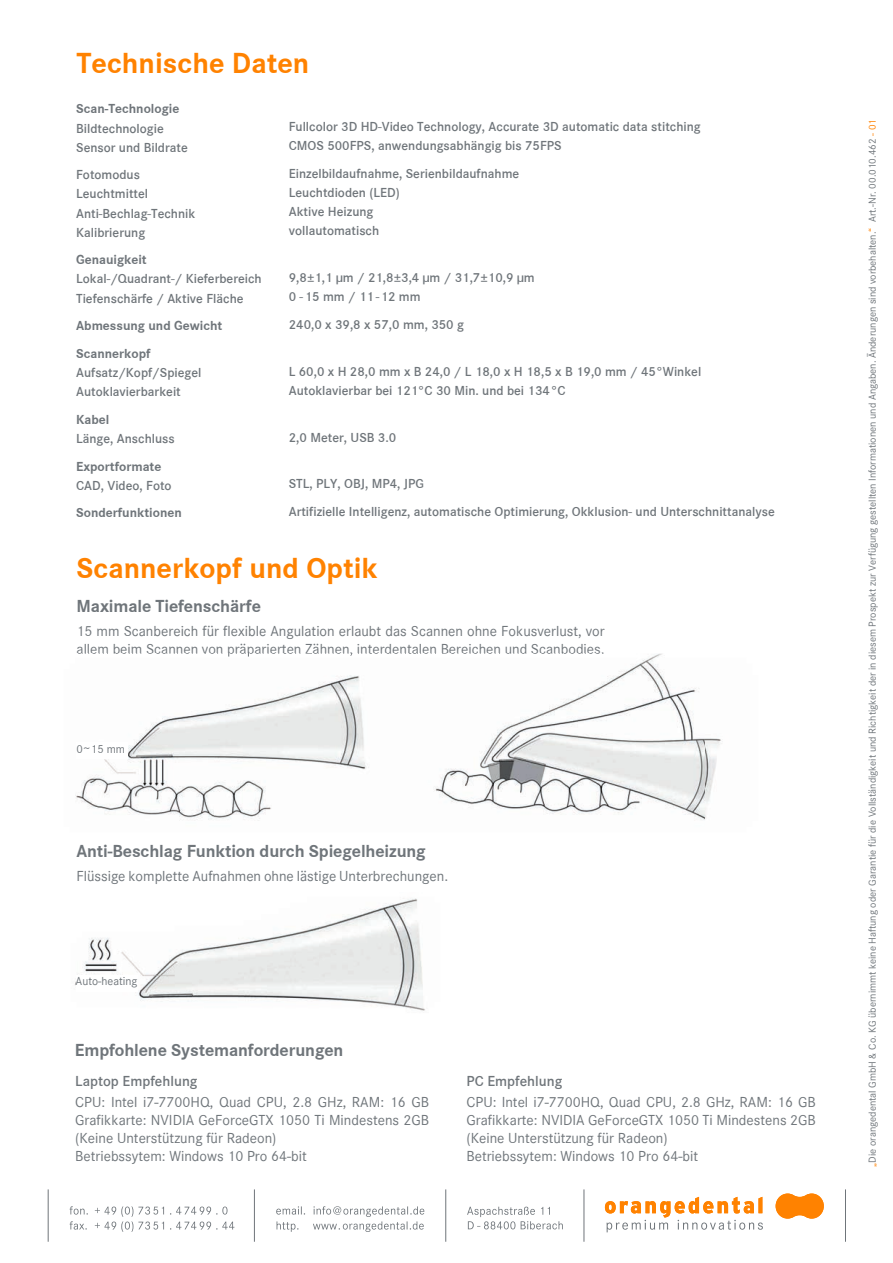
<style>
.page{position:relative;width:893px;height:1263px;background:#fff}
.page>*{position:absolute;margin:0;border:0;box-sizing:border-box;transform-origin:0 0}
.t1{font:30px "Corporate S Bold";color:#ff8200}
.t2{font:18px "Corporate S Bold";letter-spacing:-.005em;color:#6f757a}
.t3{font:15px/18px "Corporate S Regular";color:#6f757a}
.t4{font:15px "Corporate S Demi";color:#6f757a}
.t5{font:13.5px "Corporate S Demi";color:#6f757a}
.t6{font:13.5px "Corporate S Bold";color:#6f757a}
.t7{font:12px "Corporate S Regular";color:#6f757a}
.t8{font:10.5px "Corporate S Regular";color:#6f757a}
.s1{color:#ff8200}
</style>
<div class="page">
<svg style="left:70px;top:1206px;width:165px;height:26px"></svg>
<svg style="left:276px;top:1206px;width:149px;height:26px"></svg>
<hr style="left:584px;top:1189px;width:1px;height:53px;background:#6f757a">
<hr style="left:845px;top:1189px;width:1px;height:53px;background:#6f757a">
<hr style="left:445px;top:1189px;width:1px;height:53px;background:#6f757a">
<hr style="left:254px;top:1189px;width:1px;height:53px;background:#6f757a">
<hr style="left:48px;top:1189px;width:1px;height:53px;background:#6f757a">
<svg style="left:605px;top:1193px;width:219px;height:39px"></svg>
<svg style="left:467px;top:1207px;width:96px;height:22px"></svg>
<img style="left:75px;top:653px;width:647px;height:168px">
<img style="left:77px;top:653px;width:528px;height:3px">
<div style="left:77px;top:742px;width:51px;height:16px;background:#fff"></div>
<img style="left:75px;top:898px;width:350px;height:113px">
<div style="left:76px;top:975px;width:61px;height:16px;background:#fff"></div>
<h1 class="t1" style="left:77px;top:46px;width:234px">Technische Daten</h1>
<p class="t6" style="left:76px;top:101px;width:105px">Scan-Technologie</p>
<p class="t5" style="left:76px;top:120px;width:89px">Bildtechnologie</p>
<p class="t5" style="left:289px;top:119px;width:413px">Fullcolor 3D HD-Video Technology, Accurate 3D automatic data stitching</p>
<p class="t5" style="left:76px;top:140px;width:113px">Sensor und Bildrate</p>
<p class="t5" style="left:289px;top:138px;width:274px">CMOS 500FPS, anwendungsabhängig bis 75FPS</p>
<p class="t5" style="left:76px;top:167px;width:65px">Fotomodus</p>
<p class="t5" style="left:289px;top:166px;width:232px">Einzelbildaufnahme, Serienbildaufnahme</p>
<p class="t5" style="left:76px;top:186px;width:74px">Leuchtmittel</p>
<p class="t5" style="left:289px;top:185px;width:112px">Leuchtdioden (LED)</p>
<p class="t5" style="left:76px;top:205px;width:121px">Anti-Bechlag-Technik</p>
<p class="t5" style="left:289px;top:204px;width:86px">Aktive Heizung</p>
<p class="t5" style="left:76px;top:225px;width:71px">Kalibrierung</p>
<p class="t5" style="left:289px;top:223px;width:92px">vollautomatisch</p>
<p class="t6" style="left:76px;top:252px;width:72px">Genauigkeit</p>
<p class="t5" style="left:76px;top:271px;width:187px">Lokal-/Quadrant-/ Kieferbereich</p>
<p class="t5" style="left:289px;top:270px;width:247px">9,8±1,1 µm / 21,8±3,4 µm / 31,7±10,9 µm</p>
<p class="t5" style="left:76px;top:290px;width:169px">Tiefenschärfe / Aktive Fläche</p>
<p class="t5" style="left:289px;top:289px;width:133px">0 -15 mm / 11 - 12 mm</p>
<p class="t6" style="left:76px;top:318px;width:148px">Abmessung und Gewicht</p>
<p class="t5" style="left:289px;top:317px;width:177px">240,0 x 39,8 x 57,0 mm, 350 g</p>
<p class="t6" style="left:76px;top:346px;width:76px">Scannerkopf</p>
<p class="t5" style="left:76px;top:365px;width:127px">Aufsatz/Kopf/Spiegel</p>
<p class="t5" style="left:289px;top:363px;width:414px">L 60,0 x H 28,0 mm x B 24,0 / L 18,0 x H 18,5 x B 19,0 mm / 45°Winkel</p>
<p class="t5" style="left:76px;top:384px;width:106px">Autoklavierbarkeit</p>
<p class="t5" style="left:289px;top:383px;width:278px">Autoklavierbar bei 121 °C 30 Min. und bei 134 °C</p>
<p class="t6" style="left:76px;top:412px;width:35px">Kabel</p>
<p class="t5" style="left:76px;top:431px;width:100px">Länge, Anschluss</p>
<p class="t5" style="left:289px;top:429px;width:109px">2,0 Meter, USB 3.0</p>
<p class="t6" style="left:76px;top:458px;width:87px">Exportformate</p>
<p class="t5" style="left:76px;top:478px;width:97px">CAD, Video, Foto</p>
<p class="t5" style="left:289px;top:476px;width:137px">STL, PLY, OBJ, MP4, JPG</p>
<p class="t6" style="left:76px;top:505px;width:107px">Sonderfunktionen</p>
<p class="t5" style="left:289px;top:504px;width:488px">Artifizielle Intelligenz, automatische Optimierung, Okklusion- und Unterschnittanalyse</p>
<h1 class="t1" style="left:77px;top:551px;width:303px">Scannerkopf und Optik</h1>
<h2 class="t2" style="left:77px;top:596px;width:186px">Maximale Tiefenschärfe</h2>
<p class="t3" style="left:77px;top:622px;width:530px">15 mm Scanbereich für flexible Angulation erlaubt das Scannen ohne Fokusverlust, vor allem beim Scannen von präparierten Zähnen, interdentalen Bereichen und Scanbodies.</p>
<p class="t7" style="left:77px;top:742px;width:50px">0~15 mm</p>
<h2 class="t2" style="left:77px;top:841px;width:351px">Anti-Beschlag Funktion durch Spiegelheizung</h2>
<p class="t3" style="left:77px;top:867px;width:373px">Flüssige komplette Aufnahmen ohne lästige Unterbrechungen.</p>
<p class="t7" style="left:76px;top:975px;width:63px">Auto-heating</p>
<h2 class="t2" style="left:75px;top:1040px;width:270px">Empfohlene Systemanforderungen</h2>
<p class="t4" style="left:75px;top:1072px;width:124px">Laptop Empfehlung</p>
<p class="t3" style="left:75px;top:1093px;width:355px">CPU: Intel i7-7700HQ, Quad CPU, 2.8 GHz, RAM: 16 GB Grafikkarte: NVIDIA GeForceGTX 1050 Ti Mindestens 2GB (Keine Unterstützung für Radeon)<br>Betriebssytem: Windows 10 Pro 64-bit</p>
<p class="t4" style="left:466px;top:1072px;width:97px">PC Empfehlung</p>
<p class="t3" style="left:466px;top:1093px;width:351px">CPU: Intel i7-7700HQ, Quad CPU, 2.8 GHz, RAM: 16 GB Grafikkarte: NVIDIA GeForceGTX 1050 Ti Mindestens 2GB (Keine Unterstützung für Radeon)<br>Betriebssytem: Windows 10 Pro 64-bit</p>
<p class="t8" style="left:866px;top:1167px;width:1049px;rotate:-90deg"><span class="s1">„</span>Die orangedental GmbH &amp; Co. KG übernimmt keine Haftung oder Garantie für die Vollständigkeit und Richtigkeit der in diesem Prospekt zur Verfügung gestellten Informationen und Angaben. Änderungen sind vorbehalten.<span class="s1">“</span> Art.-Nr. 00.010.462 <span class="s1">- 01</span></p>
</div>
